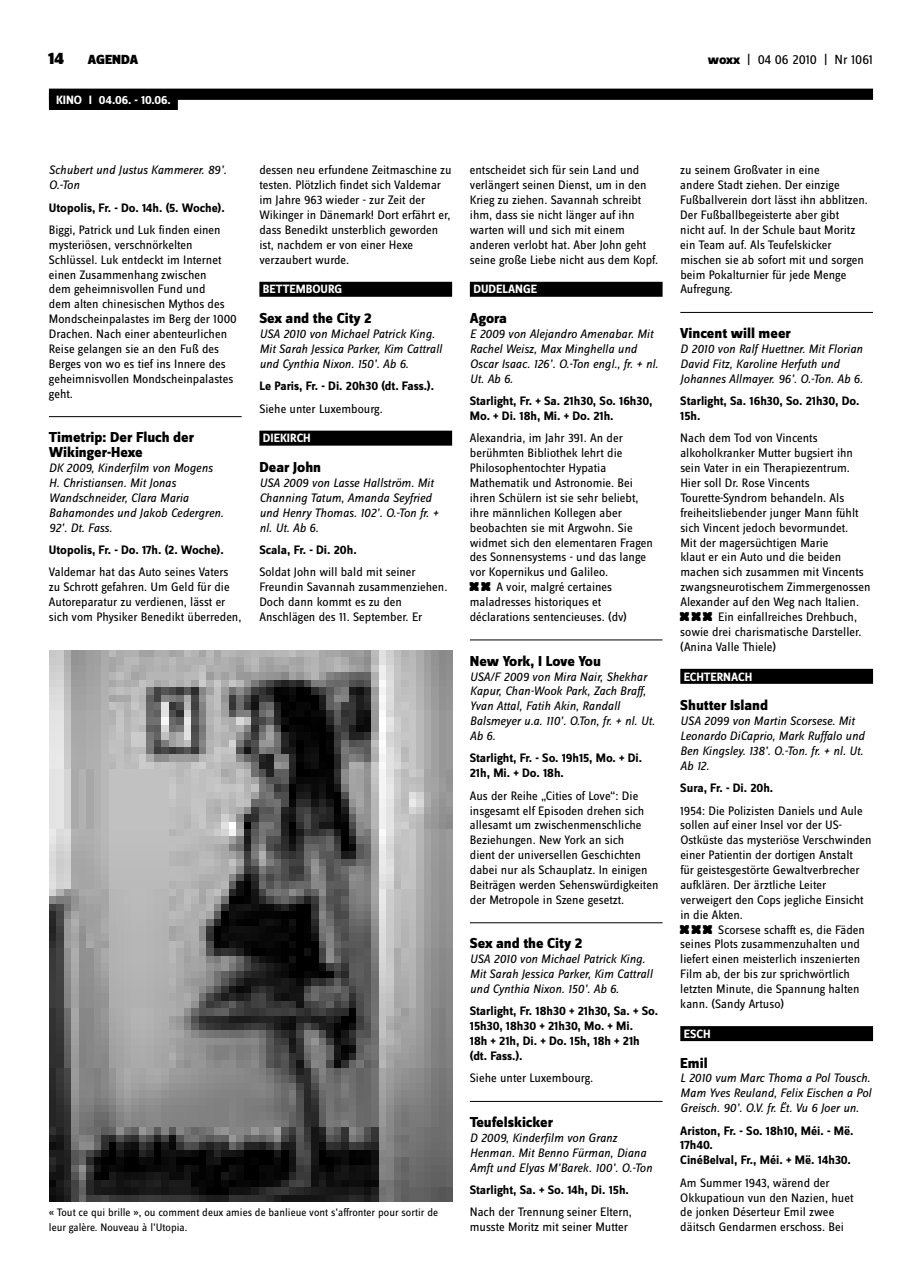
<style>
.page{position:relative;width:922px;height:1276px;background:#fff}
.page>*{position:absolute;margin:0;border:0;box-sizing:border-box;transform-origin:0 0}
.t1{font:32.5px "woxx";letter-spacing:-.14em;color:#000}
.t2{font:900 17.5px "Zine Sans Dis";color:#000}
.t3{font:800 15px/14.9px "Zine Sans Dis";color:#000}
.t4{font:13.75px "Zine Sans Dis";color:#000}
.t5{font:900 13.75px "Zine Sans Dis";color:#000}
.t6{font:12.75px/14.9px "Zine Sans Dis";color:#000}
.t7{font:italic 12.75px/14.9px "Zine Sans Dis";color:#000}
.t8{font:700 12.75px/14.9px "Zine Sans Dis";color:#000}
.t9{font:700 12.5px "Zine Sans Dis";color:#fff}
.t10{font:700 12.5px "Zine Sans Dis";letter-spacing:.075em;color:#fff}
.t11{font:11.25px/14.9px "Zine Sans Dis";color:#000}
.s1{font-weight:800}
</style>
<div class="page">
<div style="left:49px;top:89px;width:823px;height:11px;background:#000"></div>
<hr style="left:49px;top:416px;width:192px;height:1px;background:#000">
<div style="left:259px;top:282px;width:193px;height:15px;background:#000"></div>
<div style="left:259px;top:431px;width:193px;height:15px;background:#000"></div>
<div style="left:469px;top:282px;width:193px;height:15px;background:#000"></div>
<hr style="left:469px;top:640px;width:193px;height:1px;background:#000">
<hr style="left:469px;top:922px;width:193px;height:1px;background:#000">
<hr style="left:469px;top:1101px;width:193px;height:1px;background:#000">
<hr style="left:680px;top:312px;width:192px;height:1px;background:#000">
<div style="left:680px;top:669px;width:192px;height:15px;background:#000"></div>
<div style="left:680px;top:1026px;width:192px;height:15px;background:#000"></div>
<div style="left:49px;top:94px;width:129px;height:16px;background:#000"></div>
<img style="left:50px;top:651px;width:402px;height:550px">
<h2 class="t2" style="left:48px;top:49px;width:17px">14</h2>
<p class="t5" style="left:88px;top:53px;width:52px">AGENDA</p>
<p class="t4" style="left:707px;top:53px;width:167px"><span class="s1">woxx</span> | 04 06 2010 | Nr 1061</p>
<p class="t9" style="left:56px;top:93px;width:116px">KINO I 04.06. - 10.06.</p>
<p class="t7" style="left:49px;top:163px;width:179px">Schubert und Justus Kammerer. 89’.<br>O.-Ton</p>
<p class="t8" style="left:49px;top:201px;width:177px">Utopolis, Fr. - Do. 14h. (5. Woche).</p>
<p class="t6" style="left:49px;top:223px;width:189px">Biggi, Patrick und Luk finden einen mysteriösen, verschnörkelten<br>Schlüssel. Luk entdeckt im Internet einen Zusammenhang zwischen<br>dem geheimnisvollen Fund und<br>dem alten chinesischen Mythos des<br>Mondscheinpalastes im Berg der 1000<br>Drachen. Nach einer abenteurlichen<br>Reise gelangen sie an den Fuß des<br>Berges von wo es tief ins Innere des geheimnisvollen Mondscheinpalastes geht.</p>
<p class="t3" style="left:49px;top:431px;width:147px">Timetrip: Der Fluch der<br>Wikinger-Hexe</p>
<p class="t7" style="left:49px;top:460px;width:176px">DK 2009, Kinderfilm von Mogens<br>H. Christiansen. Mit Jonas<br>Wandschneider, Clara Maria<br>Bahamondes und Jakob Cedergren.<br>92’. Dt. Fass.</p>
<p class="t8" style="left:49px;top:543px;width:176px">Utopolis, Fr. - Do. 17h. (2. Woche).</p>
<p class="t6" style="left:49px;top:565px;width:194px">Valdemar hat das Auto seines Vaters zu Schrott gefahren. Um Geld für die Autoreparatur zu verdienen, lässt er sich vom Physiker Benedikt überreden,</p>
<p class="t6" style="left:259px;top:163px;width:193px">dessen neu erfundene Zeitmaschine zu testen. Plötzlich findet sich Valdemar im Jahre 963 wieder - zur Zeit der Wikinger in Dänemark! Dort erfährt er, dass Benedikt unsterblich geworden ist, nachdem er von einer Hexe verzaubert wurde.</p>
<p class="t9" style="left:263px;top:283px;width:81px">Bettembourg</p>
<p class="t3" style="left:259px;top:312px;width:114px">Sex and the City 2</p>
<p class="t7" style="left:259px;top:327px;width:184px">USA 2010 von Michael Patrick King.<br>Mit Sarah Jessica Parker, Kim Cattrall und Cynthia Nixon. 150’. Ab 6.</p>
<p class="t8" style="left:259px;top:379px;width:176px">Le Paris, Fr. - Di. 20h30 (dt. Fass.).</p>
<p class="t6" style="left:259px;top:402px;width:125px">Siehe unter Luxembourg.</p>
<p class="t9" style="left:263px;top:431px;width:49px">Dieki rch</p>
<p class="t3" style="left:259px;top:460px;width:63px">Dear John</p>
<p class="t7" style="left:259px;top:475px;width:180px">USA 2009 von Lasse Hallström. Mit<br>Channing Tatum, Amanda Seyfried und Henry Thomas. 102’. O.-Ton fr. + nl. Ut. Ab 6.</p>
<p class="t8" style="left:259px;top:543px;width:99px">Scala, Fr. - Di. 20h.</p>
<p class="t6" style="left:259px;top:565px;width:189px">Soldat John will bald mit seiner<br>Freundin Savannah zusammenziehen.<br>Doch dann kommt es zu den<br>Anschlägen des 11. September. Er</p>
<p class="t11" style="left:49px;top:1205px;width:390px">« Tout ce qui brille », ou comment deux amies de banlieue vont s’affronter pour sortir de leur galère. Nouveau à l’Utopia.</p>
<p class="t6" style="left:469px;top:163px;width:190px">entscheidet sich für sein Land und verlängert seinen Dienst, um in den Krieg zu ziehen. Savannah schreibt ihm, dass sie nicht länger auf ihn warten will und sich mit einem anderen verlobt hat. Aber John geht seine große Liebe nicht aus dem Kopf.</p>
<p class="t10" style="left:473px;top:283px;width:65px">Dudelange</p>
<p class="t3" style="left:469px;top:312px;width:39px">Agora</p>
<p class="t7" style="left:469px;top:327px;width:190px">E 2009 von Alejandro Amenabar. Mit<br>Rachel Weisz, Max Minghella und<br>Oscar Isaac. 126’. O.-Ton engl., fr. + nl.<br>Ut. Ab 6.</p>
<p class="t8" style="left:469px;top:394px;width:184px">Starlight, Fr. + Sa. 21h30, So. 16h30,<br>Mo. + Di. 18h, Mi. + Do. 21h.</p>
<p class="t6" style="left:469px;top:431px;width:184px">Alexandria, im Jahr 391. An der berühmten Bibliothek lehrt die<br>Philosophentochter Hypatia<br>Mathematik und Astronomie. Bei ihren Schülern ist sie sehr beliebt, ihre männlichen Kollegen aber beobachten sie mit Argwohn. Sie widmet sich den elementaren Fragen des Sonnensystems - und das lange vor Kopernikus und Galileo.</p>
<h1 class="t1" style="left:469px;top:564px;width:29px">XX</h1>
<p class="t6" style="left:469px;top:580px;width:158px;text-indent:26px">A voir, malgré certaines maladresses historiques et déclarations sentencieuses. (dv)</p>
<p class="t3" style="left:469px;top:654px;width:132px">New York, I Love You</p>
<p class="t7" style="left:469px;top:669px;width:186px">USA/F 2009 von Mira Nair, Shekhar<br>Kapur, Chan-Wook Park, Zach Braff,<br>Yvan Attal, Fatih Akin, Randall<br>Balsmeyer u.a. 110’. O.Ton, fr. + nl. Ut.<br>Ab 6.</p>
<p class="t8" style="left:469px;top:751px;width:174px">Starlight, Fr. - So. 19h15, Mo. + Di.<br>21h, Mi. + Do. 18h.</p>
<p class="t6" style="left:469px;top:788px;width:190px">Aus der Reihe „Cities of Love“: Die insgesamt elf Episoden drehen sich allesamt um zwischenmenschliche Beziehungen. New York an sich<br>dient der universellen Geschichten dabei nur als Schauplatz. In einigen Beiträgen werden Sehenswürdigkeiten der Metropole in Szene gesetzt.</p>
<p class="t3" style="left:469px;top:937px;width:114px">Sex and the City 2</p>
<p class="t7" style="left:469px;top:952px;width:184px">USA 2010 von Michael Patrick King.<br>Mit Sarah Jessica Parker, Kim Cattrall und Cynthia Nixon. 150’. Ab 6.</p>
<p class="t8" style="left:469px;top:1004px;width:190px">Starlight, Fr. 18h30 + 21h30, Sa. + So.<br>15h30, 18h30 + 21h30, Mo. + Mi.<br>18h + 21h, Di. + Do. 15h, 18h + 21h (dt. Fass.).</p>
<p class="t6" style="left:469px;top:1071px;width:125px">Siehe unter Luxembourg.</p>
<p class="t3" style="left:469px;top:1115px;width:85px">Teufelskicker</p>
<p class="t7" style="left:469px;top:1130px;width:184px">D 2009, Kinderfilm von Granz<br>Henman. Mit Benno Fürman, Diana<br>Amft und Elyas M’Barek. 100’. O.-Ton</p>
<p class="t8" style="left:469px;top:1183px;width:161px">Starlight, Sa. + So. 14h, Di. 15h.</p>
<p class="t6" style="left:469px;top:1205px;width:164px">Nach der Trennung seiner Eltern, musste Moritz mit seiner Mutter</p>
<p class="t6" style="left:680px;top:163px;width:189px">zu seinem Großvater in eine<br>andere Stadt ziehen. Der einzige<br>Fußballverein dort lässt ihn abblitzen.<br>Der Fußballbegeisterte aber gibt<br>nicht auf. In der Schule baut Moritz ein Team auf. Als Teufelskicker mischen sie ab sofort mit und sorgen beim Pokalturnier für jede Menge<br>Aufregung.</p>
<p class="t3" style="left:680px;top:327px;width:112px">Vincent will meer</p>
<p class="t7" style="left:680px;top:341px;width:184px">D 2010 von Ralf Huettner. Mit Florian<br>David Fitz, Karoline Herfuth und<br>Johannes Allmayer. 96’. O.-Ton. Ab 6.</p>
<p class="t8" style="left:680px;top:394px;width:180px">Starlight, Sa. 16h30, So. 21h30, Do.<br>15h.</p>
<p class="t6" style="left:680px;top:431px;width:192px">Nach dem Tod von Vincents alkoholkranker Mutter bugsiert ihn sein Vater in ein Therapiezentrum.<br>Hier soll Dr. Rose Vincents Tourette-Syndrom behandeln. Als freiheitsliebender junger Mann fühlt sich Vincent jedoch bevormundet.<br>Mit der magersüchtigen Marie<br>klaut er ein Auto und die beiden machen sich zusammen mit Vincents zwangsneurotischem Zimmergenossen Alexander auf den Weg nach Italien.</p>
<h1 class="t1" style="left:680px;top:594px;width:40px">XXX</h1>
<p class="t6" style="left:680px;top:610px;width:182px;text-indent:38px">Ein einfallreiches Drehbuch, sowie drei charismatische Darsteller. (Anina Valle Thiele)</p>
<p class="t9" style="left:683px;top:670px;width:70px">Echternach</p>
<p class="t3" style="left:680px;top:699px;width:89px">Shutter Island</p>
<p class="t7" style="left:680px;top:713px;width:186px">USA 2099 von Martin Scorsese. Mit<br>Leonardo DiCaprio, Mark Ruffalo und<br>Ben Kingsley. 138’. O.-Ton. fr. + nl. Ut.<br>Ab 12.</p>
<p class="t8" style="left:680px;top:781px;width:94px">Sura, Fr. - Di. 20h.</p>
<p class="t6" style="left:680px;top:803px;width:193px">1954: Die Polizisten Daniels und Aule sollen auf einer Insel vor der US-Ostküste das mysteriöse Verschwinden einer Patientin der dortigen Anstalt<br>für geistesgestörte Gewaltverbrecher aufklären. Der ärztliche Leiter verweigert den Cops jegliche Einsicht in die Akten.</p>
<h1 class="t1" style="left:680px;top:906px;width:40px">XXX</h1>
<p class="t6" style="left:680px;top:922px;width:186px;text-indent:38px">Scorsese schafft es, die Fäden seines Plots zusammenzuhalten und liefert einen meisterlich inszenierten Film ab, der bis zur sprichwörtlich letzten Minute, die Spannung halten kann. (Sandy Artuso)</p>
<p class="t9" style="left:683px;top:1027px;width:28px">Esch</p>
<p class="t3" style="left:680px;top:1056px;width:29px">Emil</p>
<p class="t7" style="left:680px;top:1071px;width:192px;text-align:justify">L 2010 vum Marc Thoma a Pol Tousch.<br>Mam Yves Reuland, Felix Eischen a Pol Greisch. 90’. O.V. fr. Ët. Vu 6 Joer un.</p>
<p class="t8" style="left:680px;top:1123px;width:175px">Ariston, Fr. - So. 18h10, Méi. - Më.<br>17h40.<br>CinéBelval, Fr., Méi. + Më. 14h30.</p>
<p class="t6" style="left:680px;top:1175px;width:175px">Am Summer 1943, wärend der<br>Okkupatioun vun den Nazien, huet de jonken Déserteur Emil zwee däitsch Gendarmen erschoss. Bei</p>
</div>
